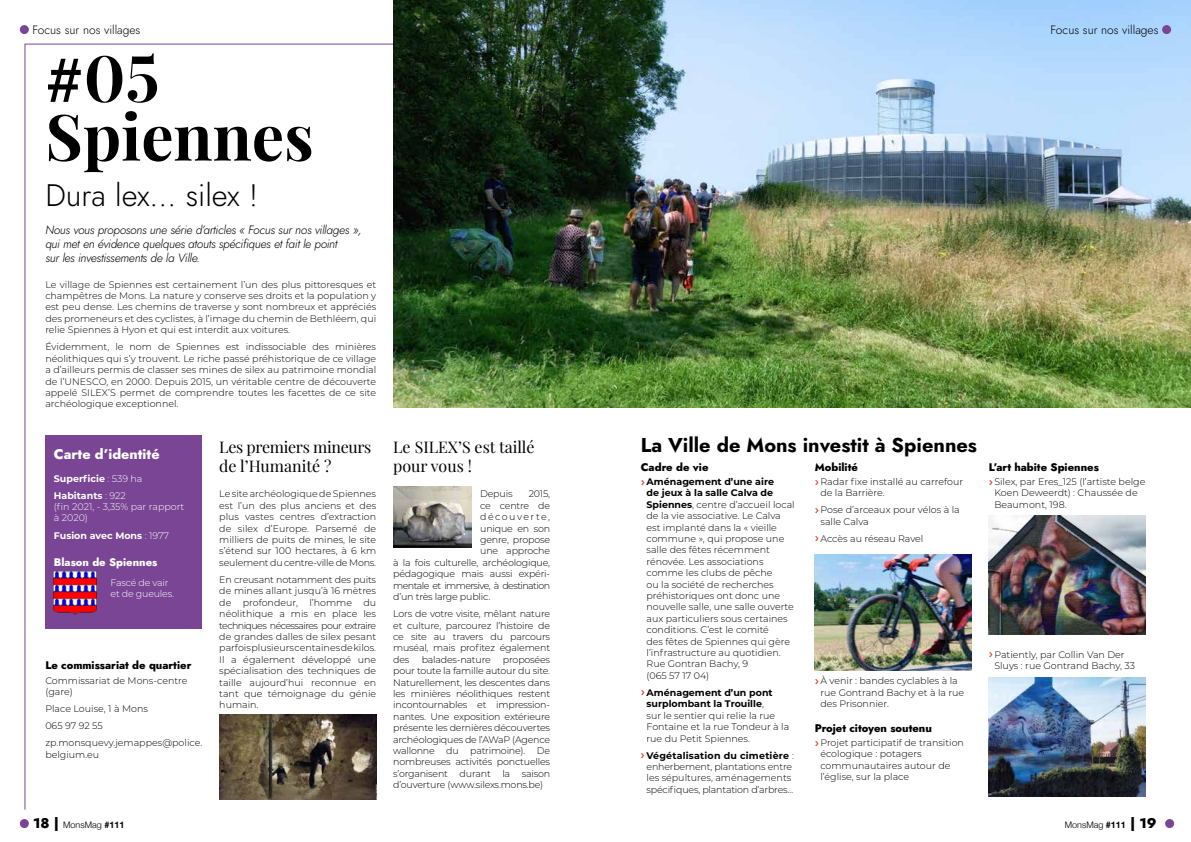
<style>
.page{position:relative;width:1191px;height:842px;background:#fff}
.page>*{position:absolute;margin:0;border:0;box-sizing:border-box;transform-origin:0 0}
.t1{font:700 64px/58.8px "Playfair Display";color:#000}
.t2{font:31px "Jost";color:#000}
.t3{font:700 20px "Jost";color:#000}
.t4{font:16px/19.2px "Playfair Display";letter-spacing:-.02em;color:#000}
.t5{font:16px/19.2px "Playfair Display";color:#000}
.t6{font:800 14px "Jost";color:#fff}
.t7{font:italic 300 12px/14px "Jost";letter-spacing:-.02em;color:#000}
.t8{font:12px "Jost";color:#000}
.t9{font:800 11px "Jost";color:#000}
.t10{font:800 11px "Jost";color:#fff}
.t11{font:300 9.5px/11.4px "Montserrat";color:#000}
.t12{font:300 9.5px/11.4px "Montserrat";letter-spacing:-.02em;color:#000}
.t13{font:700 9.5px/17.1px "Montserrat";color:#fff}
.t14{font:300 9.5px/11.4px "Montserrat";color:#fff}
.t15{font:300 9.5px "Montserrat";letter-spacing:-.06em;color:#000}
.t16{font:300 9.5px/11.4px "Montserrat";letter-spacing:-.02em;color:#fff}
.t17{font:300 9.5px "Montserrat";letter-spacing:.155em;color:#000}
.t18{font:300 9px "Helvetica Neue";color:#000}
.s1{font-family:"Acumin Variable Concept";font-weight:400}
.s2{font-weight:300}
.s3{font-weight:700}
.s4{font-family:"Jost";font-weight:800;font-size:14px}
</style>
<div class="page">
<svg style="left:25px;top:44px;width:410px;height:766px"></svg>
<img style="left:393px;top:0;width:798px;height:407px">
<div style="left:45px;top:435px;width:157px;height:194px;background:#794594"></div>
<img style="left:988px;top:516px;width:157px;height:119px">
<img style="left:988px;top:677px;width:157px;height:119px">
<img style="left:220px;top:714px;width:156px;height:85px">
<img style="left:393px;top:487px;width:78px;height:61px">
<img style="left:54px;top:572px;width:42px;height:42px">
<img style="left:814px;top:554px;width:157px;height:116px">
<div style="left:20px;top:819px;width:9px;height:9px;background:#794594;border-radius:50%"></div>
<div style="left:1165px;top:819px;width:9px;height:9px;background:#794594;border-radius:50%"></div>
<div style="left:20px;top:25px;width:9px;height:9px;background:#794594;border-radius:50%"></div>
<div style="left:1162px;top:25px;width:9px;height:9px;background:#794594;border-radius:50%"></div>
<p class="t8" style="left:32px;top:22px;width:109px">Focus sur nos villages</p>
<p class="t8" style="left:1050px;top:22px;width:109px">Focus sur nos villages</p>
<h1 class="t1" style="left:45px;top:43px;width:270px"><span class="s1">#</span>05<br>Spiennes</h1>
<h2 class="t2" style="left:45px;top:174px;width:214px">Dura lex… silex !</h2>
<p class="t7" style="left:45px;top:223px;width:318px">Nous vous proposons une série d’articles « Focus sur nos villages », qui met en évidence quelques atouts spécifiques et fait le point<br>sur les investissements de la Ville.</p>
<p class="t11" style="left:45px;top:278px;width:332px;text-align:justify">Le village de Spiennes est certainement l’un des plus pittoresques et champêtres de Mons. La nature y conserve ses droits et la population y est peu dense. Les chemins de traverse y sont nombreux et appréciés des promeneurs et des cyclistes, à l’image du chemin de Bethléem, qui relie Spiennes à Hyon et qui est interdit aux voitures.</p>
<p class="t11" style="left:45px;top:341px;width:332px;text-align:justify">Évidemment, le nom de Spiennes est indissociable des minières néolithiques qui s’y trouvent. Le riche passé préhistorique de ce village a d’ailleurs permis de classer ses mines de silex au patrimoine mondial de l’UNESCO, en 2000. Depuis 2015, un véritable centre de découverte appelé SILEX’S permet de comprendre toutes les facettes de ce site archéologique exceptionnel.</p>
<h3 class="t6" style="left:54px;top:444px;width:107px">Carte d’identité</h3>
<p class="t13" style="left:54px;top:469px;width:90px">Superficie <span class="s2">: 539 ha<br></span>Habitants <span class="s2">: 922</span></p>
<p class="t14" style="left:54px;top:501px;width:132px">(fin 2021, - 3,35% par rapport à 2020)</p>
<p class="t13" style="left:54px;top:526px;width:117px">Fusion avec Mons <span class="s2">: 1977</span></p>
<p class="t10" style="left:54px;top:555px;width:105px">Blason de Spiennes</p>
<p class="t16" style="left:111px;top:576px;width:65px">Fascé de vair et de gueules.</p>
<h3 class="t3" style="left:641px;top:431px;width:338px">La Ville de Mons investit à Spiennes</h3>
<p class="t9" style="left:641px;top:459px;width:69px">Cadre de vie</p>
<p class="t11" style="left:646px;top:476px;width:150px"><span class="s3">Aménagement d’une aire<br>de jeux à la salle Calva de<br>Spiennes</span>, centre d’accueil local de la vie associative. Le Calva est implanté dans la « vieille commune », qui propose une salle des fêtes récemment rénovée. Les associations comme les clubs de pêche<br>ou la société de recherches préhistoriques ont donc une nouvelle salle, une salle ouverte aux particuliers sous certaines conditions. C’est le comité<br>des fêtes de Spiennes qui gère l’infrastructure au quotidien.<br>Rue Gontran Bachy, 9<br>(065 57 17 04)</p>
<p class="t11" style="left:646px;top:686px;width:144px"><span class="s3">Aménagement d’un pont surplombant la Trouille</span>,<br>sur le sentier qui relie la rue<br>Fontaine et la rue Tondeur à la rue du Petit Spiennes.</p>
<p class="t12" style="left:646px;top:749px;width:149px"><span class="s3">Végétalisation du cimetière</span> : enherbement, plantations entre les sépultures, aménagements spécifiques, plantation d’arbres…</p>
<h3 class="t5" style="left:393px;top:436px;width:143px">Le SILEX’S est taillé pour vous !</h3>
<p class="t11" style="left:480px;top:488px;width:34px">Depuis</p>
<p class="t11" style="left:529px;top:488px;width:23px">2015,</p>
<p class="t12" style="left:480px;top:499px;width:71px">ce centre de</p>
<p class="t17" style="left:480px;top:510px;width:71px">découverte,</p>
<p class="t12" style="left:480px;top:522px;width:71px">unique en son</p>
<p class="t12" style="left:480px;top:534px;width:71px">genre, propose</p>
<p class="t12" style="left:480px;top:545px;width:71px">une approche</p>
<p class="t12" style="left:393px;top:556px;width:158px">à la fois culturelle, archéologique,</p>
<p class="t12" style="left:393px;top:568px;width:158px">pédagogique mais aussi expéri-</p>
<p class="t15" style="left:393px;top:579px;width:158px">mentale et immersive, à destination</p>
<p class="t12" style="left:393px;top:591px;width:99px">d’un très large public.</p>
<p class="t11" style="left:393px;top:608px;width:158px;text-align:justify">Lors de votre visite, mêlant nature et culture, parcourez l’histoire de ce site au travers du parcours muséal, mais profitez également des</p>
<h3 class="t4" style="left:219px;top:436px;width:154px">Les premiers mineurs de l’Humanité ?</h3>
<p class="t11" style="left:219px;top:488px;width:158px;text-align:justify">Le site archéologique de Spiennes est l’un des plus anciens et des plus vastes centres d’extraction de silex d’Europe. Parsemé de milliers de puits de mines, le site s’étend sur 100 hectares, à 6 km seulement du centre-ville de Mons.</p>
<p class="t11" style="left:219px;top:573px;width:158px;text-align:justify">En creusant notamment des puits de mines allant jusqu’à 16 mètres de profondeur, l’homme du néolithique a mis en place les techniques nécessaires pour extraire de grandes dalles de silex pesant parfois plusieurs centaines de kilos.<br>Il a également développé une spécialisation des techniques de taille aujourd’hui reconnue en tant que témoignage du génie humain.</p>
<p class="t9" style="left:814px;top:459px;width:45px">Mobilité</p>
<p class="t11" style="left:820px;top:476px;width:144px">Radar fixe installé au carrefour de la Barrière.</p>
<p class="t11" style="left:820px;top:504px;width:141px">Pose d’arceaux pour vélos à la salle Calva</p>
<p class="t11" style="left:820px;top:533px;width:104px">Accès au réseau Ravel</p>
<p class="t9" style="left:988px;top:459px;width:112px">L’art habite Spiennes</p>
<p class="t11" style="left:994px;top:476px;width:152px">Silex, par Eres_125 (l’artiste belge<br>Koen Deweerdt) : Chaussée de<br>Beaumont, 198.</p>
<p class="t11" style="left:994px;top:648px;width:132px">Patiently, par Collin Van Der</p>
<p class="t12" style="left:422px;top:653px;width:71px">balades-nature</p>
<p class="t11" style="left:393px;top:653px;width:158px;text-align:justify;text-indent:110px">proposées pour toute la famille autour du site.<br>Naturellement, les descentes dans les minières néolithiques restent incontournables et impression&shy;nantes. Une exposition extérieure présente les dernières découvertes archéologiques de l’AWaP (Agence wallonne du patrimoine). De nombreuses activités ponctuelles s’organisent durant la saison d’ouverture (www.silexs.mons.be)</p>
<p class="t9" style="left:45px;top:658px;width:148px">Le commissariat de quartier</p>
<p class="t11" style="left:994px;top:660px;width:142px">Sluys : rue Gontrand Bachy, 33</p>
<p class="t11" style="left:45px;top:674px;width:144px">Commissariat de Mons-centre (gare)</p>
<p class="t11" style="left:45px;top:700px;width:158px;line-height:17.1px">Place Louise, 1 à Mons<br>065 97 92 55 zp.monsquevy.jemappes@police.</p>
<p class="t11" style="left:45px;top:748px;width:55px">belgium.eu</p>
<p class="t11" style="left:820px;top:675px;width:145px">À venir : bandes cyclables à la rue Gontrand Bachy et à la rue des Prisonnier.</p>
<p class="t9" style="left:814px;top:720px;width:119px">Projet citoyen soutenu</p>
<p class="t11" style="left:820px;top:737px;width:145px">Projet participatif de transition écologique : potagers communautaires autour de l’église, sur la place</p>
<p class="t18" style="left:33px;top:817px;width:93px"><span class="s4">18 |</span> MonsMag <span class="s3">#111</span></p>
<p class="t18" style="left:1064px;top:817px;width:93px">MonsMag <span class="s3">#111</span> <span class="s4">| 19</span></p>
</div>
